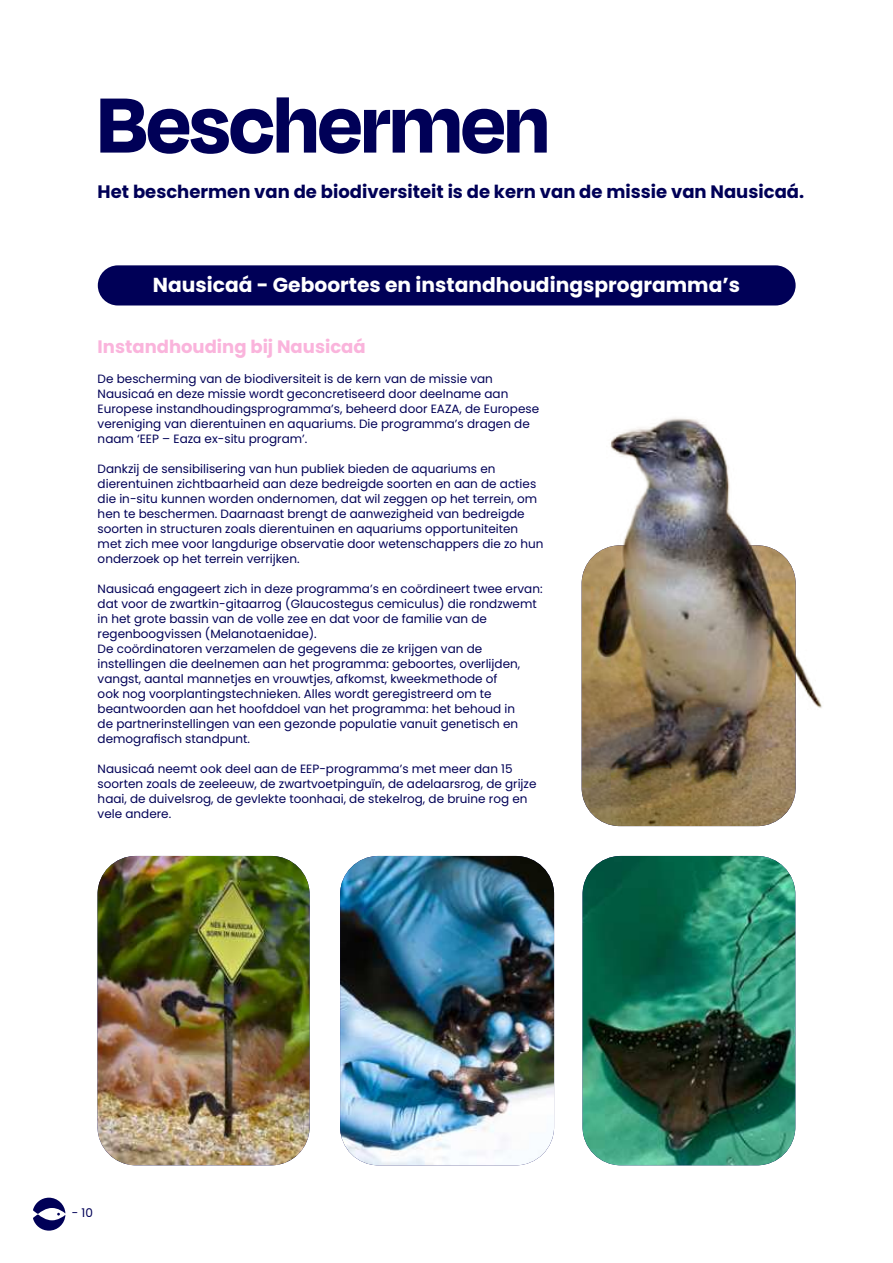
<style>
.page{position:relative;width:893px;height:1263px;background:#fff}
.page>*{position:absolute;margin:0;border:0;box-sizing:border-box;transform-origin:0 0}
.t1{font:700 90px "Degular Display";color:#000057}
.t2{font:700 20.25px "Poppins";color:#fff}
.t3{font:700 18px "Poppins";color:#000057}
.t4{font:700 18px "Poppins";color:#fab4dc}
.t5{font:12px/15px "Poppins";color:#000057}
</style>
<div class="page">
<div style="left:98px;top:265px;width:698px;height:40px;background:#000057;border-radius:20px"></div>
<img style="left:98px;top:856px;width:212px;height:309px">
<img style="left:583px;top:856px;width:212px;height:309px">
<img style="left:582px;top:561px;width:214px;height:265px">
<img style="left:340px;top:856px;width:214px;height:309px">
<svg style="left:33px;top:1198px;width:32px;height:32px"></svg>
<img style="left:589px;top:418px;width:233px;height:373px">
<h1 class="t1" style="left:98px;top:91px;width:453px">Beschermen</h1>
<h3 class="t3" style="left:98px;top:181px;width:708px">Het beschermen van de biodiversiteit is de kern van de missie van Nausicaá.</h3>
<h2 class="t2" style="left:153px;top:274px;width:589px">Nausicaá - Geboortes en instandhoudingsprogramma’s</h2>
<h3 class="t4" style="left:98px;top:336px;width:270px">Instandhouding bij Nausicaá</h3>
<p class="t5" style="left:98px;top:371px;width:443px">De bescherming van de biodiversiteit is de kern van de missie van Nausicaá en deze missie wordt geconcretiseerd door deelname aan Europese instandhoudingsprogramma’s, beheerd door EAZA, de Europese vereniging van dierentuinen en aquariums. Die programma’s dragen de naam ‘EEP – Eaza ex-situ program’.</p>
<p class="t5" style="left:98px;top:461px;width:447px">Dankzij de sensibilisering van hun publiek bieden de aquariums en dierentuinen zichtbaarheid aan deze bedreigde soorten en aan de acties die in-situ kunnen worden ondernomen, dat wil zeggen op het terrein, om hen te beschermen. Daarnaast brengt de aanwezigheid van bedreigde soorten in structuren zoals dierentuinen en aquariums opportuniteiten met zich mee voor langdurige observatie door wetenschappers die zo hun onderzoek op het terrein verrijken.</p>
<p class="t5" style="left:98px;top:581px;width:446px">Nausicaá engageert zich in deze programma’s en coördineert twee ervan: dat voor de zwartkin-gitaarrog (Glaucostegus cemiculus) die rondzwemt in het grote bassin van de volle zee en dat voor de familie van de regenboogvissen (Melanotaenidae).<br>De coördinatoren verzamelen de gegevens die ze krijgen van de instellingen die deelnemen aan het programma: geboortes, overlijden, vangst, aantal mannetjes en vrouwtjes, afkomst, kweekmethode of<br>ook nog voorplantingstechnieken. Alles wordt geregistreerd om te beantwoorden aan het hoofddoel van het programma: het behoud in<br>de partnerinstellingen van een gezonde populatie vanuit genetisch en demogra昀椀sch standpunt.</p>
<p class="t5" style="left:98px;top:761px;width:440px">Nausicaá neemt ook deel aan de EEP-programma’s met meer dan 15 soorten zoals de zeeleeuw, de zwartvoetpinguïn, de adelaarsrog, de grijze haai, de duivelsrog, de gevlekte toonhaai, de stekelrog, de bruine rog en vele andere.</p>
<p class="t5" style="left:72px;top:1206px;width:23px">- 10</p>
</div>
